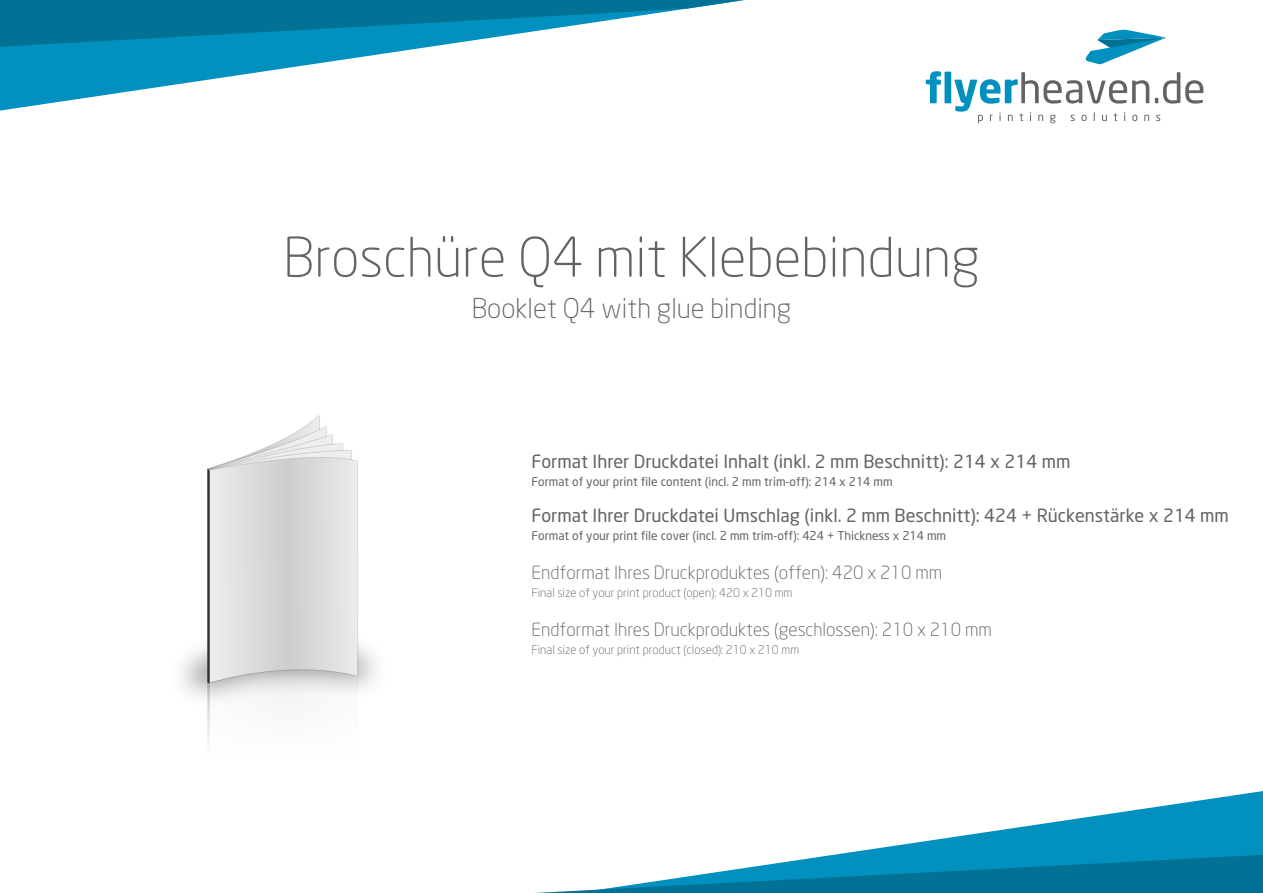
<style>
.page{position:relative;width:1263px;height:893px;background:#fff}
.page>*{position:absolute;margin:0;border:0;box-sizing:border-box;transform-origin:0 0}
.t1{font:300 54px "Neo Sans";color:#636366}
.t2{font:300 27px "Neo Sans";color:#636366}
.t3{font:18px "Neo Sans";color:#636366}
.t4{font:300 18px "Neo Sans";color:#636366}
.t5{font:12px "Neo Sans";color:#636366}
.t6{font:300 12px "Neo Sans";color:#636366}
</style>
<div class="page">
<svg style="left:0;top:47px;width:428px;height:64px"></svg>
<svg style="left:0;top:0;width:744px;height:47px"></svg>
<svg style="left:1085px;top:29px;width:81px;height:35px"></svg>
<svg style="left:1156px;top:115px;width:4px;height:6px"></svg>
<svg style="left:1155px;top:72px;width:48px;height:32px"></svg>
<svg style="left:926px;top:71px;width:15px;height:32px"></svg>
<div style="left:944px;top:72px;width:7px;height:31px;background:#0291be"></div>
<svg style="left:954px;top:72px;width:195px;height:51px"></svg>
<svg style="left:833px;top:791px;width:430px;height:64px"></svg>
<svg style="left:535px;top:855px;width:728px;height:38px"></svg>
<img style="left:182px;top:415px;width:195px;height:329px">
<h1 class="t1" style="left:283px;top:225px;width:698px">Broschüre Q4 mit Klebebindung</h1>
<h2 class="t2" style="left:472px;top:292px;width:321px">Booklet Q4 with glue binding</h2>
<p class="t3" style="left:531px;top:450px;width:540px">Format Ihrer Druckdatei Inhalt (inkl. 2 mm Beschnitt): 214 x 214 mm</p>
<p class="t5" style="left:531px;top:474px;width:363px">Format of your print file content (incl. 2 mm trim-off): 214 x 214 mm</p>
<p class="t3" style="left:531px;top:504px;width:699px">Format Ihrer Druckdatei Umschlag (inkl. 2 mm Beschnitt): 424 + Rückenstärke x 214 mm</p>
<p class="t5" style="left:531px;top:528px;width:416px">Format of your print file cover (incl. 2 mm trim-off): 424 + Thickness x 214 mm</p>
<p class="t4" style="left:531px;top:561px;width:412px">Endformat Ihres Druckproduktes (offen): 420 x 210 mm</p>
<p class="t6" style="left:531px;top:585px;width:262px">Final size of your print product (open): 420 x 210 mm</p>
<p class="t4" style="left:531px;top:618px;width:462px">Endformat Ihres Druckproduktes (geschlossen): 210 x 210 mm</p>
<p class="t6" style="left:531px;top:642px;width:269px">Final size of your print product (closed): 210 x 210 mm</p>
</div>
